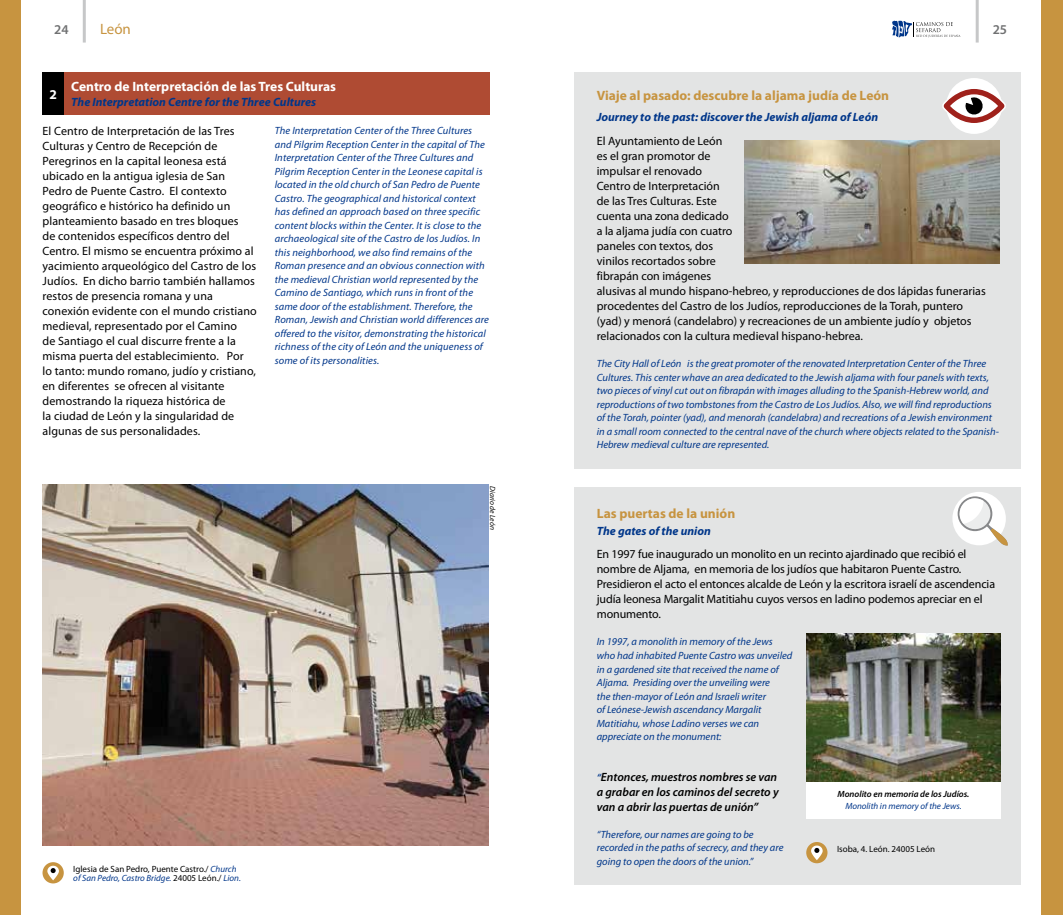
<style>
.page{position:relative;width:1063px;height:915px;background:#fff}
.page>*{position:absolute;margin:0;border:0;box-sizing:border-box;transform-origin:0 0}
.t1{font:15px "Myriad Pro";color:#c79440}
.t2{font:700 13.5px "Myriad Pro";color:#c79440}
.t3{font:700 13.5px "Myriad Pro";color:#fff}
.t4{font:600 13.5px "Myriad Pro";color:#707172}
.t5{font:12px/15px "Myriad Pro";color:#000}
.t6{font:italic 700 12px "Myriad Pro";color:#00368a}
.t7{font:italic 600 12px/15px "Myriad Pro";color:#000;text-align:justify}
.t8{font:italic 10.5px/13.5px "Myriad Pro";color:#00368a}
.t9{font:9px/9px "Myriad Pro";color:#000}
.t10{font:italic 600 9px "Myriad Pro";color:#000}
.t11{font:italic 9px "Myriad Pro";color:#00368a}
.t12{font:italic 7.5px "Myriad Pro";color:#000}
.s1{font-style:italic;color:#00368a}
.s2{font-size:10.5px;color:#00368a}
</style>
<div class="page">
<div style="left:1042px;top:0;width:21px;height:914px;background:#c79440"></div>
<hr style="left:976px;top:0;width:3px;height:43px;background:#c6c7c8">
<svg style="left:892px;top:21px;width:69px;height:17px"></svg>
<hr style="left:83px;top:0;width:3px;height:43px;background:#c6c7c8">
<div style="left:0;top:0;width:21px;height:914px;background:#c79440"></div>
<div style="left:43px;top:72px;width:447px;height:43px;background:#af4b33"></div>
<div style="left:43px;top:72px;width:21px;height:43px;background:#000"></div>
<img style="left:43px;top:485px;width:446px;height:360px">
<svg style="left:43px;top:861px;width:21px;height:22px"></svg>
<svg style="left:47px;top:865px;width:12px;height:15px"></svg>
<div style="left:574px;top:72px;width:446px;height:396px;background:#e3e4e4"></div>
<div style="left:946px;top:78px;width:56px;height:56px;background:#fff;border-radius:50%"></div>
<svg style="left:942px;top:89px;width:64px;height:34px"></svg>
<div style="left:574px;top:487px;width:446px;height:397px;background:#e3e4e4"></div>
<svg style="left:952px;top:491px;width:54px;height:54px"></svg>
<svg style="left:958px;top:496px;width:50px;height:49px"></svg>
<img style="left:806px;top:633px;width:195px;height:149px">
<svg style="left:806px;top:841px;width:22px;height:22px"></svg>
<svg style="left:811px;top:845px;width:12px;height:14px"></svg>
<div style="left:806px;top:782px;width:195px;height:36px;background:#fff"></div>
<img style="left:744px;top:140px;width:256px;height:124px">
<p class="t4" style="left:54px;top:21px;width:16px">24</p>
<h1 class="t1" style="left:100px;top:20px;width:32px">León</h1>
<p class="t4" style="left:993px;top:21px;width:16px">25</p>
<p class="t3" style="left:71px;top:78px;width:266px">Centro de Interpretación de las Tres Culturas</p>
<p class="t6" style="left:71px;top:94px;width:246px">The Interpretation Centre for the Three Cultures</p>
<p class="t3" style="left:49px;top:85px;width:9px">2</p>
<p class="t5" style="left:43px;top:123px;width:216px">El Centro de Interpretación de las Tres Culturas y Centro de Recepción de Peregrinos en la capital leonesa está ubicado en la antigua iglesia de San Pedro de Puente Castro. El contexto geográfico e histórico ha definido un planteamiento basado en tres bloques<br>de contenidos específicos dentro del Centro. El mismo se encuentra próximo al yacimiento arqueológico del Castro de los Judíos. En dicho barrio también hallamos restos de presencia romana y una conexión evidente con el mundo cristiano medieval, representado por el Camino<br>de Santiago el cual discurre frente a la misma puerta del establecimiento. Por<br>lo tanto: mundo romano, judío y cristiano, en diferentes se ofrecen al visitante demostrando la riqueza histórica de<br>la ciudad de León y la singularidad de algunas de sus personalidades.</p>
<p class="t8" style="left:275px;top:123px;width:216px">The Interpretation Center of the Three Cultures and Pilgrim Reception Center in the capital of The Interpretation Center of the Three Cultures and Pilgrim Reception Center in the Leonese capital is located in the old church of San Pedro de Puente Castro. The geographical and historical context has defined an approach based on three specific content blocks within the Center. It is close to the archaeological site of the Castro de los Judíos. In this neighborhood, we also find remains of the Roman presence and an obvious connection with the medieval Christian world represented by the Camino de Santiago, which runs in front of the same door of the establishment. Therefore, the Roman, Jewish and Christian world differences are offered to the visitor, demonstrating the historical richness of the city of León and the uniqueness of some of its personalities.</p>
<p class="t9" style="left:73px;top:863px;width:169px">Iglesia de San Pedro, Puente Castro./ <span class="s1">Church of San Pedro, Castro Bridge.</span> 24005 León./ <span class="s1">Lion.</span></p>
<p class="t12" style="left:497px;top:486px;width:45px;rotate:90deg">Diario de León</p>
<p class="t2" style="left:597px;top:86px;width:294px">Viaje al pasado: descubre la aljama judía de León</p>
<p class="t6" style="left:597px;top:109px;width:283px">Journey to the past: discover the Jewish aljama of León</p>
<p class="t5" style="left:597px;top:133px;width:390px">El Ayuntamiento de León<br>es el gran promotor de<br>impulsar el renovado<br>Centro de Interpretación<br>de las Tres Culturas. Este<br>cuenta una zona dedicado<br>a la aljama judía con cuatro<br>paneles con textos, dos<br>vinilos recortados sobre<br>fibrapán con imágenes<br>alusivas al mundo hispano-hebreo, y reproducciones de dos lápidas funerarias procedentes del Castro de los Judíos, reproducciones de la Torah, puntero (yad) y menorá (candelabro) y recreaciones de un ambiente judío y objetos relacionados con la cultura medieval hispano-hebrea.</p>
<p class="t8" style="left:597px;top:356px;width:404px">The City Hall of León is the great promoter of the renovated Interpretation Center of the Three Cultures. This center whave an area dedicated to the Jewish aljama with four panels with texts, two pieces of vinyl cut out on fibrapán with images alluding to the Spanish-Hebrew world, and reproductions of two tombstones from the Castro de Los Judíos. Also, we will find reproductions of the Torah, pointer (yad), and menorah (candelabra) and recreations of a Jewish environment in a small room connected to the central nave of the church where objects related to the Spanish-Hebrew medieval culture are represented.</p>
<p class="t2" style="left:597px;top:505px;width:140px">Las puertas de la unión</p>
<p class="t6" style="left:597px;top:523px;width:116px">The gates of the union</p>
<p class="t5" style="left:597px;top:546px;width:400px">En 1997 fue inaugurado un monolito en un recinto ajardinado que recibió el nombre de Aljama, en memoria de los judíos que habitaron Puente Castro.<br>Presidieron el acto el entonces alcalde de León y la escritora israelí de ascendencia judía leonesa Margalit Matitiahu cuyos versos en ladino podemos apreciar en el monumento.</p>
<p class="t8" style="left:597px;top:634px;width:197px">In 1997, a monolith in memory of the Jews who had inhabited Puente Castro was unveiled in a gardened site that received the name of Aljama. Presiding over the unveiling were<br>the then-mayor of León and Israeli writer<br>of Leónese-Jewish ascendancy Margalit Matitiahu, whose Ladino verses we can appreciate on the monument:</p>
<p class="t7" style="left:597px;top:768px;width:183px"><span class="s2">“</span>Entonces, muestros nombres se van a grabar en los caminos del secreto y van a abrir las puertas de unión”</p>
<p class="t8" style="left:597px;top:827px;width:188px">“Therefore, our names are going to be recorded in the paths of secrecy, and they are going to open the doors of the union.”</p>
<p class="t10" style="left:838px;top:788px;width:133px">Monolito en memoria de los Judíos.</p>
<p class="t11" style="left:845px;top:800px;width:118px">Monolith in memory of the Jews.</p>
<p class="t9" style="left:837px;top:843px;width:100px">Isoba, 4. León. 24005 León</p>
</div>
